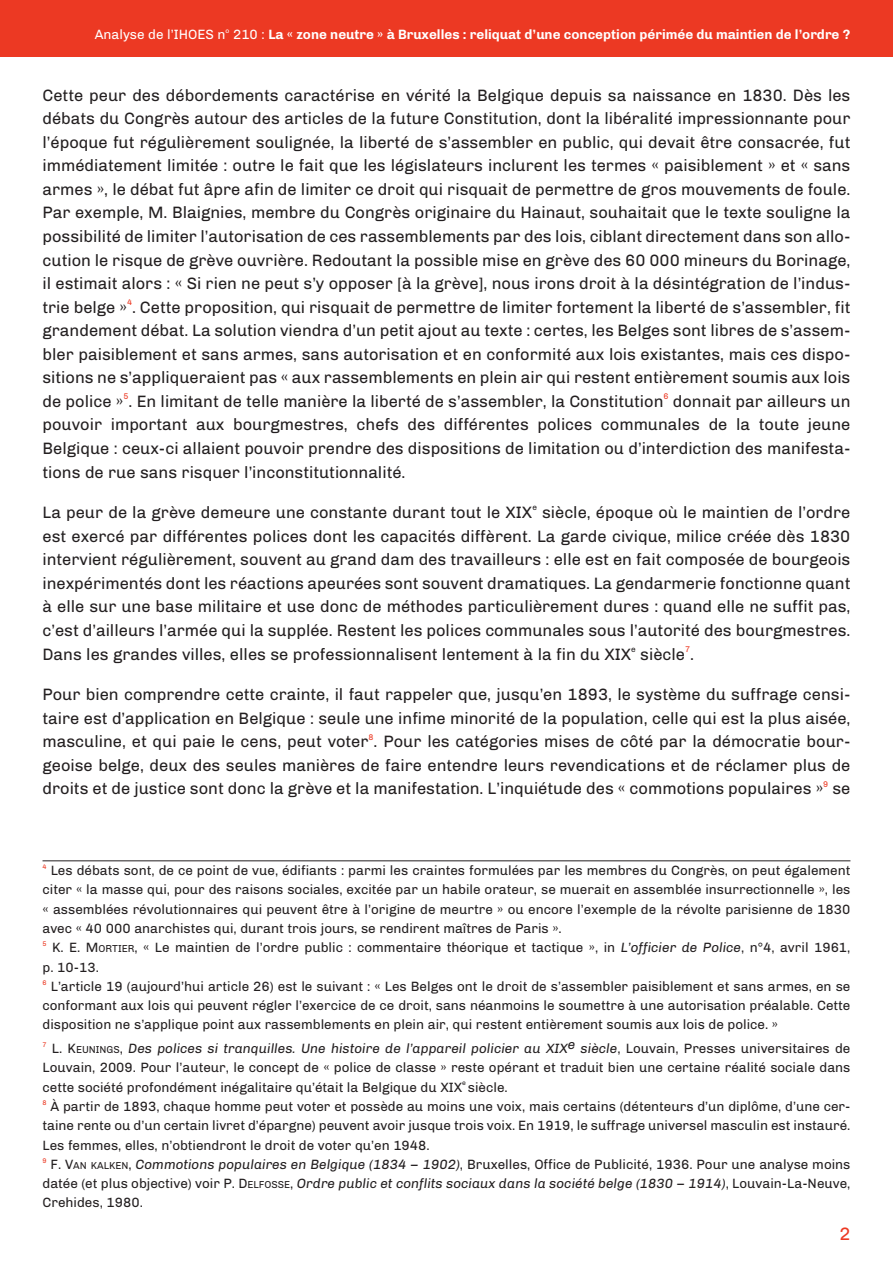
<style>
.page{position:relative;width:893px;height:1263px;background:#fff}
.page>*{position:absolute;margin:0;border:0;box-sizing:border-box;transform-origin:0 0}
.t1{font:18px "Chivo";color:#ec3923}
.t2{font:16.5px/23.5px "Chivo";color:#231f20;text-align:justify}
.t3{font:13.5px/19.4px "Chivo";color:#231f20;text-align:justify}
.t4{font:700 13.5px "Chivo";color:#fff}
.t5{font:13.5px "Chivo";color:#fff}
.t6{font:8.25px "Chivo";color:#ec3923}
.t7{font:8.25px "Chivo";color:#231f20}
.t8{font:6.75px "Chivo";color:#ec3923}
.t9{font:6.75px "Chivo";color:#fff}
.t10{font:6.75px "Chivo";color:#231f20}
.s1{font-weight:400}
.s2{font-size:10.2px}
.s3{font-style:italic}
</style>
<div class="page">
<div style="left:0;top:0;width:893px;height:57px;background:#ec3923"></div>
<hr style="left:43px;top:860px;width:807px;height:1px;background:#231f20">
<p class="t5" style="left:95px;top:29px;width:132px">analyse de l’IHoES n</p>
<p class="t9" style="left:226px;top:28px;width:5px">o</p>
<p class="t4" style="left:233px;top:29px;width:619px"><span class="s1">210 :</span> la « zone neutre » à Bruxelles : reliquat d’une conception périmée du maintien de l’ordre ?</p>
<p class="t2" style="left:43px;top:84px;width:809px">Cette peur des débordements caractérise en vérité la Belgique depuis sa naissance en 1830. Dès les débats du Congrès autour des articles de la future Constitution, dont la libéralité impressionnante pour l’époque fut régulièrement soulignée, la liberté de s’assembler en public, qui devait être consacrée, fut immédiatement limitée : outre le fait que les législateurs inclurent les termes « paisiblement » et « sans armes », le débat fut âpre afin de limiter ce droit qui risquait de permettre de gros mouvements de foule.<br>Par exemple, M. Blaignies, membre du Congrès originaire du Hainaut, souhaitait que le texte souligne la possibilité de limiter l’autorisation de ces rassemblements par des lois, ciblant directement dans son allo&shy;cution le risque de grève ouvrière. Redoutant la possible mise en grève des 60 000 mineurs du Borinage, il estimait alors : « Si rien ne peut s’y opposer [à la grève], nous irons droit à la désintégration de l’indus&shy;trie belge » . Cette proposition, qui risquait de permettre de limiter fortement la liberté de s’assembler, fit</p>
<p class="t6" style="left:127px;top:299px;width:7px">4</p>
<p class="t2" style="left:43px;top:320px;width:809px">grandement débat. La solution viendra d’un petit ajout au texte : certes, les Belges sont libres de s’assem&shy;bler paisiblement et sans armes, sans autorisation et en conformité aux lois existantes, mais ces dispo&shy;sitions ne s’appliqueraient pas « aux rassemblements en plein air qui restent entièrement soumis aux lois de police » . En limitant de telle manière la liberté de s’assembler, la Constitution</p>
<p class="t6" style="left:123px;top:393px;width:7px">5</p>
<p class="t6" style="left:663px;top:393px;width:7px">6</p>
<p class="t2" style="left:43px;top:391px;width:809px;text-indent:630px">donnait par ailleurs un pouvoir important aux bourgmestres, chefs des différentes polices communales de la toute jeune Belgique : ceux-ci allaient pouvoir prendre des dispositions de limitation ou d’interdiction des manifesta&shy;tions de rue sans risquer l’inconstitutionnalité.</p>
<p class="t2" style="left:43px;top:502px;width:491px">La peur de la grève demeure une constante durant tout le xIx</p>
<p class="t7" style="left:532px;top:504px;width:6px">e</p>
<p class="t2" style="left:43px;top:502px;width:809px;text-indent:500px">siècle, époque où le maintien de l’ordre est exercé par différentes polices dont les capacités diffèrent. La garde civique, milice créée dès 1830 intervient régulièrement, souvent au grand dam des travailleurs : elle est en fait composée de bourgeois inexpérimentés dont les réactions apeurées sont souvent dramatiques. La gendarmerie fonctionne quant à elle sur une base militaire et use donc de méthodes particulièrement dures : quand elle ne suffit pas, c’est d’ailleurs l’armée qui la supplée. Restent les polices communales sous l’autorité des bourgmestres.<br>Dans les grandes villes, elles se professionnalisent lentement à la fin du xIx</p>
<p class="t6" style="left:685px;top:646px;width:7px">7</p>
<p class="t2" style="left:43px;top:684px;width:809px">Pour bien comprendre cette crainte, il faut rappeler que, jusqu’en 1893, le système du suffrage censi&shy;taire est d’application en Belgique : seule une infime minorité de la population, celle qui est la plus aisée, masculine, et qui paie le cens, peut voter . Pour les catégories mises de côté par la démocratie bour-</p>
<p class="t7" style="left:631px;top:646px;width:6px">e</p>
<p class="t2" style="left:640px;top:643px;width:55px">siècle .</p>
<p class="t6" style="left:369px;top:733px;width:7px">8</p>
<p class="t2" style="left:43px;top:754px;width:809px">geoise belge, deux des seules manières de faire entendre leurs revendications et de réclamer plus de droits et de justice sont donc la grève et la manifestation. L’inquiétude des « commotions populaires »</p>
<p class="t6" style="left:823px;top:781px;width:7px">9</p>
<p class="t2" style="left:832px;top:778px;width:19px">se</p>
<p class="t8" style="left:43px;top:864px;width:6px">4</p>
<p class="t3" style="left:43px;top:862px;width:809px;text-indent:8px">Les débats sont, de ce point de vue, édifiants : parmi les craintes formulées par les membres du Congrès, on peut également citer « la masse qui, pour des raisons sociales, excitée par un habile orateur, se muerait en assemblée insurrectionnelle », les « assemblées révolutionnaires qui peuvent être à l’origine de meurtre » ou encore l’exemple de la révolte parisienne de 1830 avec « 40 000 anarchistes qui, durant trois jours, se rendirent maîtres de Paris ».</p>
<p class="t8" style="left:43px;top:941px;width:6px">5</p>
<p class="t3" style="left:43px;top:939px;width:809px;text-indent:10px">K. E. M<span class="s2">oRTIER</span>, « Le maintien de l’ordre public : commentaire théorique et tactique », in <span class="s3">L’officier de Police</span>, n°4, avril 1961, p. 10-13.</p>
<p class="t8" style="left:43px;top:980px;width:6px">6</p>
<p class="t3" style="left:43px;top:977px;width:809px;text-indent:8px">L’article 19 (aujourd’hui article 26) est le suivant : « Les Belges ont le droit de s’assembler paisiblement et sans armes, en se conformant aux lois qui peuvent régler l’exercice de ce droit, sans néanmoins le soumettre à une autorisation préalable. Cette disposition ne s’applique point aux rassemblements en plein air, qui restent entièrement soumis aux lois de police. »</p>
<p class="t8" style="left:43px;top:1042px;width:6px">7</p>
<p class="t3" style="left:43px;top:1040px;width:809px;text-indent:9px">L. K<span class="s2">EUNINgS</span>, <span class="s3">Des polices si tranquilles. Une histoire de l’appareil policier au XIX</span><sup>e</sup> <span class="s3">siècle</span>, Louvain, Presses universitaires de Louvain, 2009. Pour l’auteur, le concept de « police de classe » reste opérant et traduit bien une certaine réalité sociale dans cette société profondément inégalitaire qu’était la Belgique du xIx siècle.</p>
<p class="t10" style="left:462px;top:1080px;width:5px">e</p>
<p class="t3" style="left:43px;top:1098px;width:809px;text-indent:8px">À partir de 1893, chaque homme peut voter et possède au moins une voix, mais certains (détenteurs d’un diplôme, d’une cer&shy;taine rente ou d’un certain livret d’épargne) peuvent avoir jusque trois voix. En 1919, le suffrage universel masculin est instauré.<br>Les femmes, elles, n’obtiendront le droit de voter qu’en 1948.</p>
<p class="t8" style="left:43px;top:1158px;width:6px">9</p>
<p class="t3" style="left:43px;top:1155px;width:809px;text-indent:8px">F. V<span class="s2">aN KaLKEN</span>, <span class="s3">Commotions populaires en Belgique (1834 – 1902)</span>, Bruxelles, office de Publicité, 1936. Pour une analyse moins datée (et plus objective) voir P. D<span class="s2">ELFoSSE</span>, <span class="s3">Ordre public et conflits sociaux dans la société belge (1830 – 1914)</span>, Louvain-La-Neuve, Crehides, 1980.</p>
<p class="t8" style="left:43px;top:1100px;width:6px">8</p>
<p class="t1" style="left:839px;top:1227px;width:13px">2</p>
</div>
